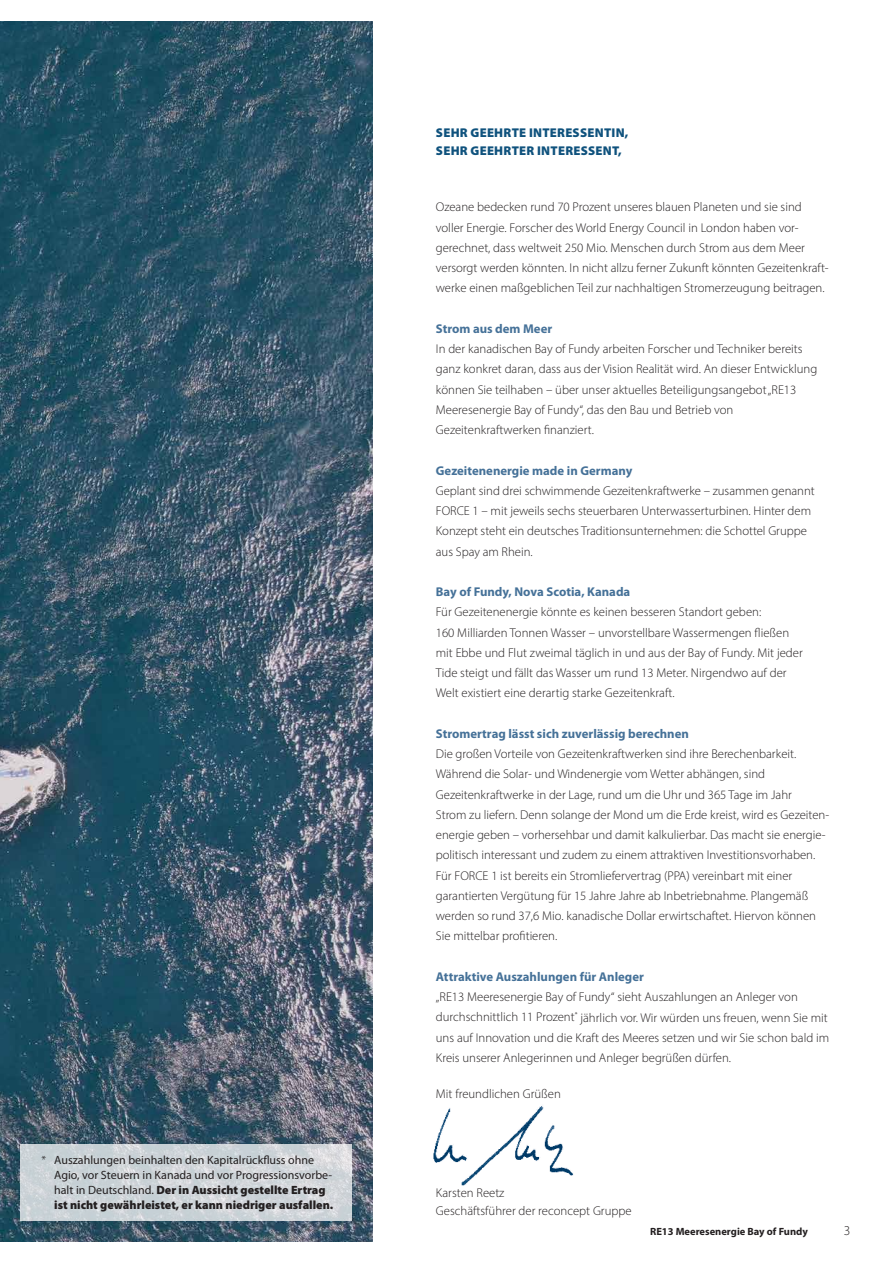
<style>
.page{position:relative;width:893px;height:1263px;background:#fff}
.page>*{position:absolute;margin:0;border:0;box-sizing:border-box;transform-origin:0 0}
.t1{font:300 13.5px "Myriad Pro";color:#231f20}
.t2{font:300 12.75px/20.2px "Myriad Pro";color:#231f20}
.t3{font:700 12.75px "Myriad Pro";color:#457198}
.t4{font:900 12.75px/18px "Myriad Pro";letter-spacing:.02em;color:#0f527d}
.t5{font:12px/15px "Myriad Pro";color:#231f20}
.t6{font:700 10.5px "Myriad Pro";color:#231f20}
.s1{font-weight:300}
.s2{font-weight:900}
</style>
<div class="page">
<img style="left:0;top:21px;width:372px;height:1221px">
<img style="left:433px;top:1106px;width:141px;height:80px">
<svg style="left:20px;top:1144px;width:332px;height:76px;background:#cfd5d9"></svg>
<p class="t5" style="left:54px;top:1153px;width:281px;text-indent:-13px"><span class="s1">*</span> Auszahlungen beinhalten den Kapitalrückfluss ohne Agio, vor Steuern in Kanada und vor Progressionsvorbe&shy;halt in Deutschland. <span class="s2">Der in Aussicht gestellte Ertrag ist nicht gewährleistet, er kann niedriger ausfallen.</span></p>
<p class="t4" style="left:436px;top:124px;width:194px">SEHR GEEHRTE INTERESSENTIN,<br>SEHR GEEHRTER INTERESSENT,</p>
<p class="t2" style="left:436px;top:197px;width:394px">Ozeane bedecken rund 70 Prozent unseres blauen Planeten und sie sind voller Energie. Forscher des World Energy Council in London haben vor&shy;gerechnet, dass weltweit 250 Mio. Menschen durch Strom aus dem Meer versorgt werden könnten. In nicht allzu ferner Zukunft könnten Gezeitenkraft&shy;werke einen maßgeblichen Teil zur nachhaltigen Stromerzeugung beitragen.</p>
<p class="t3" style="left:436px;top:321px;width:118px">Strom aus dem Meer</p>
<p class="t2" style="left:436px;top:339px;width:383px">In der kanadischen Bay of Fundy arbeiten Forscher und Techniker bereits ganz konkret daran, dass aus der Vision Realität wird. An dieser Entwicklung können Sie teilhaben – über unser aktuelles Beteiligungsangebot „RE13<br>Meeresenergie Bay of Fundy“, das den Bau und Betrieb von Gezeitenkraftwerken finanziert.</p>
<p class="t3" style="left:436px;top:463px;width:198px">Gezeitenenergie made in Germany</p>
<p class="t2" style="left:436px;top:480px;width:380px">Geplant sind drei schwimmende Gezeitenkraftwerke – zusammen genannt FORCE 1 – mit jeweils sechs steuerbaren Unterwasserturbinen. Hinter dem Konzept steht ein deutsches Traditionsunternehmen: die Schottel Gruppe aus Spay am Rhein.</p>
<p class="t3" style="left:436px;top:585px;width:196px">Bay of Fundy, Nova Scotia, Kanada</p>
<p class="t2" style="left:436px;top:602px;width:368px">Für Gezeitenenergie könnte es keinen besseren Standort geben:<br>160 Milliarden Tonnen Wasser – unvorstellbare Wassermengen fließen mit Ebbe und Flut zweimal täglich in und aus der Bay of Fundy. Mit jeder Tide steigt und fällt das Wasser um rund 13 Meter. Nirgendwo auf der Welt existiert eine derartig starke Gezeitenkraft.</p>
<p class="t3" style="left:436px;top:726px;width:255px">Stromertrag lässt sich zuverlässig berechnen</p>
<p class="t2" style="left:436px;top:744px;width:395px">Die großen Vorteile von Gezeitenkraftwerken sind ihre Berechenbarkeit.<br>Während die Solar- und Windenergie vom Wetter abhängen, sind Gezeitenkraftwerke in der Lage, rund um die Uhr und 365 Tage im Jahr<br>Strom zu liefern. Denn solange der Mond um die Erde kreist, wird es Gezeiten&shy;energie geben – vorhersehbar und damit kalkulierbar. Das macht sie energie&shy;politisch interessant und zudem zu einem attraktiven Investitionsvorhaben.<br>Für FORCE 1 ist bereits ein Stromliefervertrag (PPA) vereinbart mit einer garantierten Vergütung für 15 Jahre Jahre ab Inbetriebnahme. Plangemäß werden so rund 37,6 Mio. kanadische Dollar erwirtschaftet. Hiervon können Sie mittelbar profitieren.</p>
<p class="t3" style="left:436px;top:969px;width:210px">Attraktive Auszahlungen für Anleger</p>
<p class="t2" style="left:436px;top:987px;width:395px">„RE13 Meeresenergie Bay of Fundy“ sieht Auszahlungen an Anleger von durchschnittlich 11 Prozent<sup>*</sup> jährlich vor. Wir würden uns freuen, wenn Sie mit uns auf Innovation und die Kraft des Meeres setzen und wir Sie schon bald im Kreis unserer Anlegerinnen und Anleger begrüßen dürfen.</p>
<p class="t2" style="left:436px;top:1083px;width:126px">Mit freundlichen Grüßen</p>
<p class="t2" style="left:436px;top:1184px;width:197px;line-height:18px">Karsten Reetz<br>Geschäftsführer der reconcept Gruppe</p>
<p class="t6" style="left:650px;top:1226px;width:159px">RE13 Meeresenergie Bay of Fundy</p>
<p class="t1" style="left:844px;top:1223px;width:8px">3</p>
</div>
